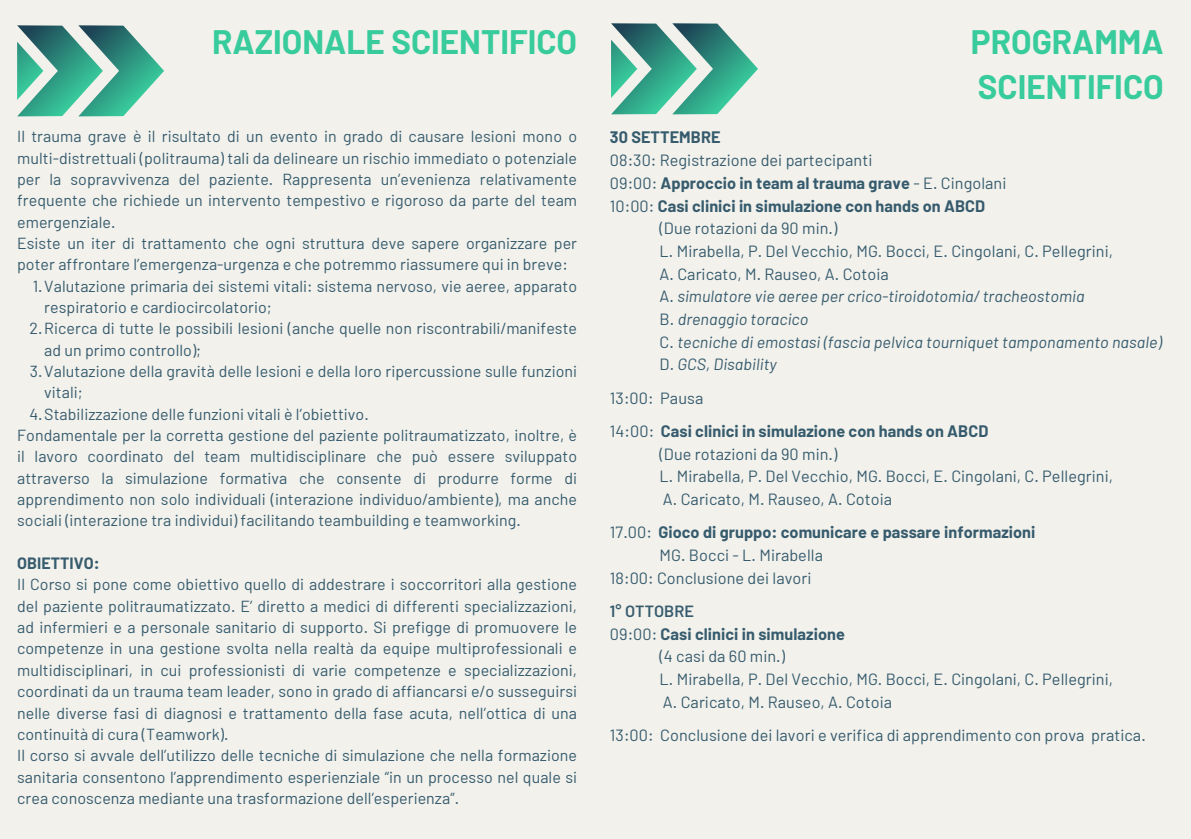
<style>
.page{position:relative;width:1191px;height:839px;background:#fff}
.page>*{position:absolute;margin:0;border:0;box-sizing:border-box;transform-origin:0 0}
.t1{font:700 33.2px/45px "Barlow";color:#38cb9c}
.t2{font:16.2px "Barlow";letter-spacing:.005em;color:#365b6d}
.t3{font:700 16.2px "Barlow";letter-spacing:.005em;color:#365b6d}
.t4{font:italic 16.2px "Barlow";letter-spacing:.005em;color:#365b6d}
.t5{font:600 16.2px "Barlow";letter-spacing:.005em;color:#365b6d}
.t6{font:16px/21.4px "Barlow";letter-spacing:.005em;color:#365b6d;text-align:justify}
.t7{font:700 16px "Barlow";letter-spacing:.005em;color:#365b6d}
.s1{font-weight:400}
.s2{font-style:normal}
</style>
<div class="page">
<div style="left:0;top:0;width:1191px;height:838px;background:#f2f1ec"></div>
<svg style="left:17px;top:25px;width:147px;height:91px"></svg>
<svg style="left:611px;top:23px;width:147px;height:91px"></svg>
<p class="t1" style="left:212px;top:19px;width:367px">RAZIONALE SCIENTIFICO</p>
<p class="t6" style="left:17px;top:125px;width:562px">Il trauma grave è il risultato di un evento in grado di causare lesioni mono o multi-distrettuali (politrauma) tali da delineare un rischio immediato o potenziale per la sopravvivenza del paziente. Rappresenta un’evenienza relativamente frequente che richiede un intervento tempestivo e rigoroso da parte del team emergenziale.</p>
<p class="t6" style="left:17px;top:232px;width:562px">Esiste un iter di trattamento che ogni struttura deve sapere organizzare per poter affrontare l’emergenza-urgenza e che potremmo riassumere qui in breve:</p>
<p class="t6" style="left:44px;top:274px;width:534px;text-indent:-12px">1.Valutazione primaria dei sistemi vitali: sistema nervoso, vie aeree, apparato respiratorio e cardiocircolatorio;</p>
<p class="t6" style="left:44px;top:317px;width:534px;text-indent:-15px">2.Ricerca di tutte le possibili lesioni (anche quelle non riscontrabili/manifeste ad un primo controllo);</p>
<p class="t6" style="left:44px;top:360px;width:534px;text-indent:-14px">3.Valutazione della gravità delle lesioni e della loro ripercussione sulle funzioni vitali;</p>
<p class="t6" style="left:29px;top:402px;width:341px">4.Stabilizzazione delle funzioni vitali è l’obiettivo.</p>
<p class="t6" style="left:17px;top:424px;width:562px">Fondamentale per la corretta gestione del paziente politraumatizzato, inoltre, è il lavoro coordinato del team multidisciplinare che può essere sviluppato attraverso la simulazione formativa che consente di produrre forme di apprendimento non solo individuali (interazione individuo/ambiente), ma anche sociali (interazione tra individui) facilitando teambuilding e teamworking.</p>
<p class="t7" style="left:17px;top:553px;width:84px">OBIETTIVO:</p>
<p class="t6" style="left:17px;top:573px;width:562px">Il Corso si pone come obiettivo quello di addestrare i soccorritori alla gestione del paziente politraumatizzato. E’ diretto a medici di differenti specializzazioni, ad infermieri e a personale sanitario di supporto. Si prefigge di promuovere le competenze in una gestione svolta nella realtà da equipe multiprofessionali e multidisciplinari, in cui professionisti di varie competenze e specializzazioni, coordinati da un trauma team leader, sono in grado di affiancarsi e/o susseguirsi nelle diverse fasi di diagnosi e trattamento della fase acuta, nell’ottica di una continuità di cura (Teamwork).</p>
<p class="t6" style="left:17px;top:744px;width:562px">Il corso si avvale dell’utilizzo delle tecniche di simulazione che nella formazione sanitaria consentono l’apprendimento esperienziale “in un processo nel quale si crea conoscenza mediante una trasformazione dell’esperienza”.</p>
<p class="t1" style="left:971px;top:19px;width:194px">PROGRAMMA<br>SCIENTIFICO</p>
<p class="t3" style="left:610px;top:127px;width:112px">30 SETTEMBRE</p>
<h1 class="t2" style="left:610px;top:150px;width:264px">08:30: Registrazione dei partecipanti</h1>
<p class="t3" style="left:610px;top:173px;width:398px"><span class="s1">09:00:</span> Approccio in team al trauma grave <span class="s1">- E. Cingolani</span></p>
<p class="t3" style="left:610px;top:195px;width:377px"><span class="s1">10:00:</span> Casi clinici in simulazione con hands on ABCD</p>
<p class="t2" style="left:660px;top:218px;width:179px">(Due rotazioni da 90 min.)</p>
<p class="t2" style="left:660px;top:241px;width:455px">L. Mirabella, P. Del Vecchio, MG. Bocci, E. Cingolani, C. Pellegrini,</p>
<p class="t2" style="left:660px;top:263px;width:231px">A. Caricato, M. Rauseo, A. Cotoia</p>
<p class="t4" style="left:660px;top:286px;width:426px"><span class="s2">A.</span> simulatore vie aeree per crico-tiroidotomia/ tracheostomia</p>
<p class="t4" style="left:660px;top:309px;width:150px"><span class="s2">B.</span> drenaggio toracico</p>
<p class="t4" style="left:660px;top:331px;width:504px"><span class="s2">C.</span> tecniche di emostasi (fascia pelvica tourniquet tamponamento nasale)</p>
<p class="t4" style="left:660px;top:354px;width:119px"><span class="s2">D.</span> GCS, Disability</p>
<p class="t2" style="left:610px;top:387px;width:95px">13:00: Pausa</p>
<p class="t3" style="left:610px;top:421px;width:380px"><span class="s1">14:00:</span> Casi clinici in simulazione con hands on ABCD</p>
<h1 class="t2" style="left:660px;top:443px;width:179px">(Due rotazioni da 90 min.)</h1>
<p class="t2" style="left:660px;top:466px;width:455px">L. Mirabella, P. Del Vecchio, MG. Bocci, E. Cingolani, C. Pellegrini,</p>
<p class="t2" style="left:663px;top:489px;width:231px">A. Caricato, M. Rauseo, A. Cotoia</p>
<p class="t3" style="left:610px;top:522px;width:427px"><span class="s1">17.00:</span> Gioco di gruppo: comunicare e passare informazioni</p>
<p class="t2" style="left:660px;top:545px;width:165px">MG. Bocci - L. Mirabella</p>
<p class="t2" style="left:610px;top:567px;width:203px">18:00: Conclusione dei lavori</p>
<p class="t5" style="left:610px;top:601px;width:86px">1° OTTOBRE</p>
<p class="t3" style="left:610px;top:623px;width:237px"><span class="s1">09:00:</span> Casi clinici in simulazione</p>
<p class="t2" style="left:660px;top:646px;width:127px">(4 casi da 60 min.)</p>
<p class="t2" style="left:660px;top:669px;width:455px">L. Mirabella, P. Del Vecchio, MG. Bocci, E. Cingolani, C. Pellegrini,</p>
<p class="t2" style="left:663px;top:691px;width:231px">A. Caricato, M. Rauseo, A. Cotoia</p>
<p class="t2" style="left:610px;top:725px;width:537px">13:00: Conclusione dei lavori e verifica di apprendimento con prova pratica.</p>
</div>
